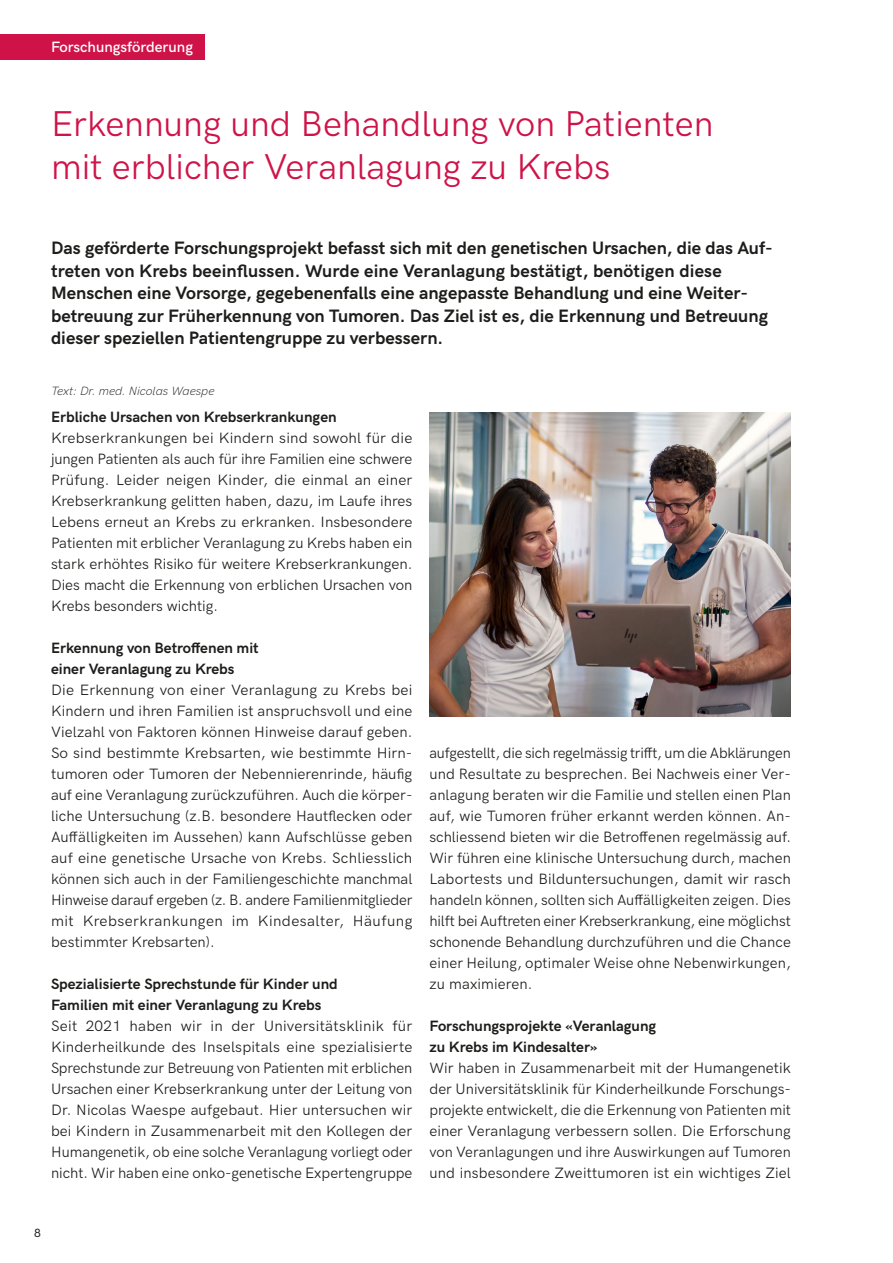
<style>
.page{position:relative;width:893px;height:1263px;background:#fff}
.page>*{position:absolute;margin:0;border:0;box-sizing:border-box;transform-origin:0 0}
.t1{font:36px/42.8px "HK Grotesk";color:#cf1348}
.t2{font:18px/22.5px "HK Grotesk Bold Legacy";color:#1d1d1b}
.t3{font:15px/21px "HK Grotesk";letter-spacing:.005em;color:#1d1d1b;text-align:justify}
.t4{font:700 15px/21px "HK Grotesk";color:#1d1d1b}
.t5{font:600 15px "HK Grotesk";color:#fff}
.t6{font:italic 300 12px "HK Grotesk";color:#1d1d1b}
.t7{font:500 12px "HK Grotesk";color:#1d1d1b}
</style>
<div class="page">
<img style="left:429px;top:412px;width:362px;height:305px">
<div style="left:0;top:34px;width:204px;height:26px;background:#cf1348"></div>
<p class="t5" style="left:51px;top:36px;width:143px">Forschungsförderung</p>
<h1 class="t1" style="left:51px;top:99px;width:664px">Erkennung und Behandlung von Patienten mit erblicher Veranlagung zu Krebs</h1>
<p class="t2" style="left:51px;top:235px;width:723px">Das geförderte Forschungsprojekt befasst sich mit den genetischen Ursachen, die das Auf&shy;treten von Krebs beeinflussen. Wurde eine Veranlagung bestätigt, benötigen diese Menschen eine Vorsorge, gegebenenfalls eine angepasste Behandlung und eine Weiter&shy;betreuung zur Früherkennung von Tumoren. Das Ziel ist es, die Erkennung und Betreuung dieser speziellen Patientengruppe zu verbessern.</p>
<p class="t6" style="left:51px;top:382px;width:165px">Text: Dr. med. Nicolas Waespe</p>
<p class="t4" style="left:51px;top:405px;width:287px">Erbliche Ursachen von Krebserkrankungen</p>
<p class="t3" style="left:51px;top:426px;width:363px">Krebserkrankungen bei Kindern sind sowohl für die jungen Patienten als auch für ihre Familien eine schwere Prüfung. Leider neigen Kinder, die einmal an einer Krebserkrankung gelitten haben, dazu, im Laufe ihres Lebens erneut an Krebs zu erkranken. Insbesondere Patienten mit erblicher Veranlagung zu Krebs haben ein stark erhöhtes Risiko für weitere Krebserkrankungen.<br>Dies macht die Erkennung von erblichen Ursachen von Krebs besonders wichtig.</p>
<p class="t4" style="left:51px;top:636px;width:209px">Erkennung von Betroffenen mit einer Veranlagung zu Krebs</p>
<p class="t3" style="left:51px;top:678px;width:363px;text-align:left">Die Erkennung von einer Veranlagung zu Krebs bei Kindern und ihren Familien ist anspruchsvoll und eine Vielzahl von Faktoren können Hinweise darauf geben.<br>So sind bestimmte Krebsarten, wie bestimmte Hirn&shy;tumoren oder Tumoren der Nebennierenrinde, häufig auf eine Veranlagung zurückzuführen. Auch die körper&shy;liche Untersuchung (z.B. besondere Hautflecken oder Auffälligkeiten im Aussehen) kann Aufschlüsse geben auf eine genetische Ursache von Krebs. Schliesslich können sich auch in der Familiengeschichte manchmal Hinweise darauf ergeben (z. B. andere Familienmitglieder mit Krebserkrankungen im Kindesalter, Häufung bestimmter Krebsarten).</p>
<p class="t4" style="left:51px;top:972px;width:288px">Spezialisierte Sprechstunde für Kinder und<br>Familien mit einer Veranlagung zu Krebs</p>
<p class="t3" style="left:51px;top:1014px;width:363px">Seit 2021 haben wir in der Universitätsklinik für Kinderheilkunde des Inselspitals eine spezialisierte Sprechstunde zur Betreuung von Patienten mit erblichen Ursachen einer Krebserkrankung unter der Leitung von Dr. Nicolas Waespe aufgebaut. Hier untersuchen wir bei Kindern in Zusammenarbeit mit den Kollegen der Humangenetik, ob eine solche Veranlagung vorliegt oder nicht. Wir haben eine onko-genetische Expertengruppe</p>
<p class="t3" style="left:429px;top:741px;width:363px">aufgestellt, die sich regelmässig trifft, um die Abklärungen und Resultate zu besprechen. Bei Nachweis einer Ver&shy;anlagung beraten wir die Familie und stellen einen Plan auf, wie Tumoren früher erkannt werden können. An&shy;schliessend bieten wir die Betroffenen regelmässig auf.<br>Wir führen eine klinische Untersuchung durch, machen Labortests und Bilduntersuchungen, damit wir rasch handeln können, sollten sich Auffälligkeiten zeigen. Dies hilft bei Auftreten einer Krebserkrankung, eine möglichst schonende Behandlung durchzuführen und die Chance einer Heilung, optimaler Weise ohne Nebenwirkungen, zu maximieren.</p>
<p class="t4" style="left:429px;top:1014px;width:228px">Forschungsprojekte «Veranlagung zu Krebs im Kindesalter»</p>
<p class="t3" style="left:429px;top:1056px;width:363px">Wir haben in Zusammenarbeit mit der Humangenetik der Universitätsklinik für Kinderheilkunde Forschungs&shy;projekte entwickelt, die die Erkennung von Patienten mit einer Veranlagung verbessern sollen. Die Erforschung von Veranlagungen und ihre Auswirkungen auf Tumoren und insbesondere Zweittumoren ist ein wichtiges Ziel</p>
<p class="t7" style="left:34px;top:1224px;width:8px">8</p>
</div>
